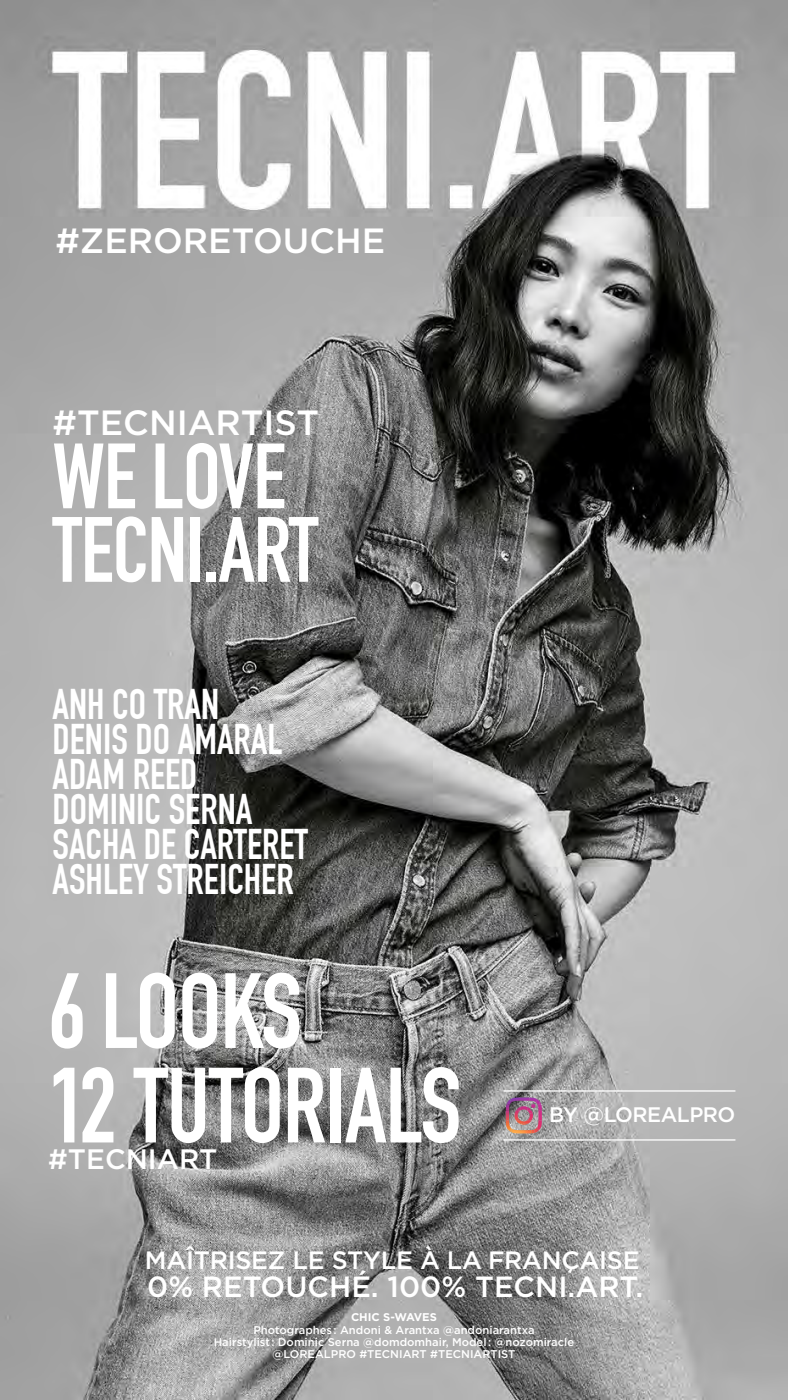
<style>
.page{position:relative;width:788px;height:1400px;background:#fff}
.page>*{position:absolute;margin:0;border:0;box-sizing:border-box;transform-origin:0 0}
.t1{font:700 105px/94.5px "DIN Condensed";letter-spacing:-.01em;color:#fff}
.t2{font:700 91px/73.5px "DIN Condensed";letter-spacing:-.01em;color:#fff}
.t3{font:700 42px/35px "DIN Condensed";color:#fff}
.t4{font:500 35px "Gotham";color:#fff}
.t5{font:500 29.22px "Gotham";color:#fff}
.t6{font:500 28.1px "Gotham";color:#fff}
.t7{font:500 25.09px "Gotham";letter-spacing:-.01em;color:#fff}
.t8{font:500 21px "Gotham";letter-spacing:-.025em;color:#fff}
.t9{font:500 11.2px/12.4px "Gotham";color:#fff;text-align:center}
.t10{font:700 11.2px "Gotham";color:#fff}
</style>
<div class="page">
<img style="left:0;top:0;width:788px;height:1400px">
<svg style="left:505px;top:1098px;width:37px;height:35px"></svg>
<hr style="left:503px;top:1090px;width:232px;height:2px;background:#fff">
<hr style="left:503px;top:1139px;width:232px;height:2px;background:#fff">
<h3 class="t4" style="left:55px;top:221px;width:331px">#ZERORETOUCHE</h3>
<h3 class="t4" style="left:52px;top:403px;width:268px">#TECNIARTIST</h3>
<h2 class="t2" style="left:52px;top:440px;width:267px">WE LOVE<br>TECNI.ART</h2>
<h3 class="t3" style="left:52px;top:687px;width:257px">ANH CO TRAN<br>DENIS DO AMARAL<br>ADAM REED<br>DOMINIC SERNA<br>SACHA DE CARTERET<br>ASHLEY STREICHER</h3>
<h1 class="t1" style="left:48px;top:965px;width:415px">6 LOOKS<br>12 TUTORIALS</h1>
<h3 class="t6" style="left:48px;top:1143px;width:171px">#TECNIART</h3>
<h3 class="t8" style="left:549px;top:1103px;width:188px">BY @LOREALPRO</h3>
<h3 class="t7" style="left:145px;top:1246px;width:496px">MAÎTRISEZ LE STYLE À LA FRANÇAISE</h3>
<h3 class="t5" style="left:147px;top:1270px;width:498px">0% RETOUCHÉ. 100% TECNI.ART.</h3>
<p class="t10" style="left:351px;top:1311px;width:87px">CHIC S-WAVES</p>
<p class="t9" style="left:214px;top:1323px;width:362px">Photographes : Andoni &amp; Arantxa @andoniarantxa<br>Hairstylist : Dominic Serna @domdomhair, Model: @nozomiracle @LOREALPRO #TECNIART #TECNIARTIST</p>
</div>
